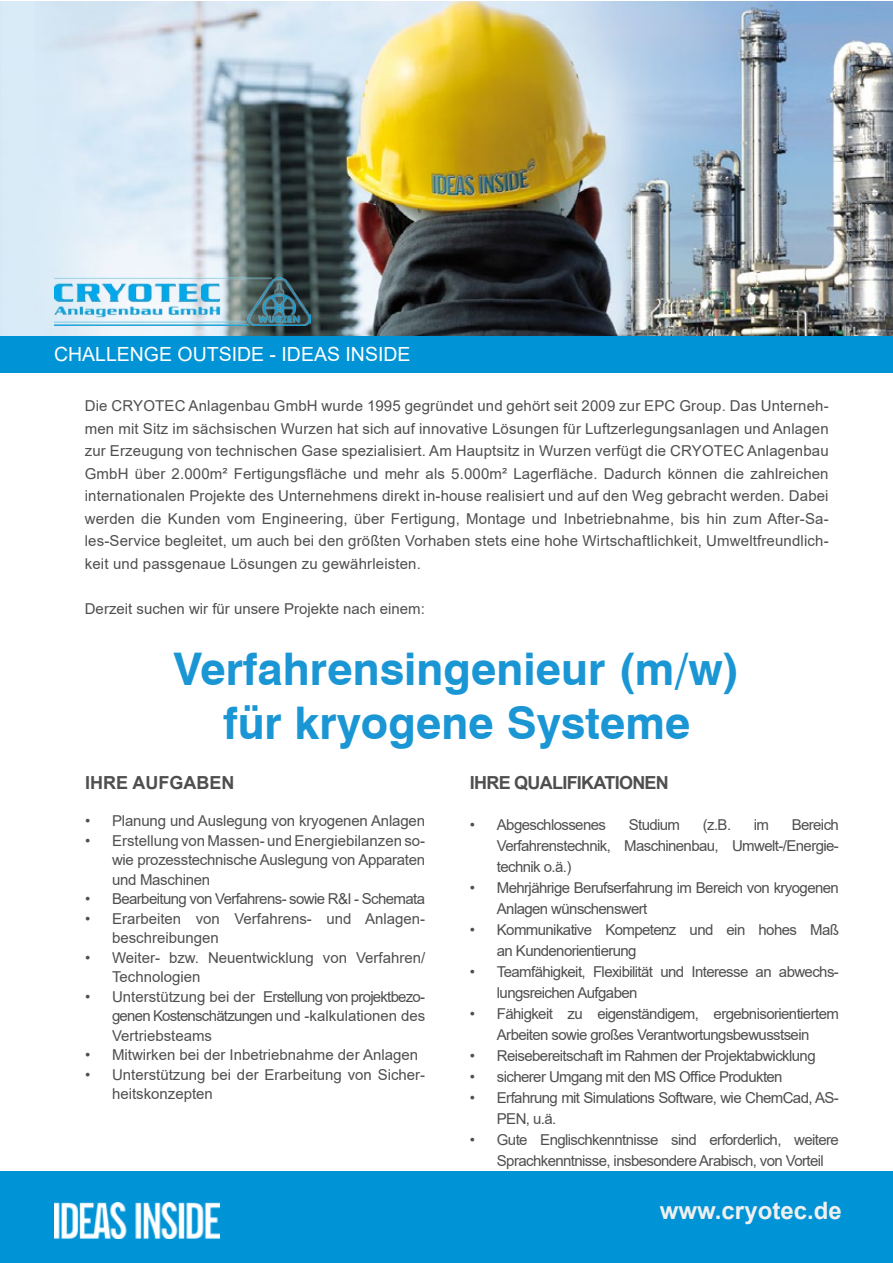
<style>
.page{position:relative;width:893px;height:1263px;background:#fff}
.page>*{position:absolute;margin:0;border:0;box-sizing:border-box;transform-origin:0 0}
.t1{font:700 45px/54px "Swiss 721 BT";color:#1a96d4;text-align:center}
.t2{font:700 24px "Arial";color:#f0f0f0}
.t3{font:19.5px "Arial";color:#fff}
.t4{font:700 18px "Arial";letter-spacing:-.04em;color:#4f4f4f}
.t5{font:700 18px "Arial";color:#4f4f4f}
.t6{font:15px/21px "Arial";letter-spacing:-.04em;color:#4f4f4f}
.t7{font:15px/19.5px "Arial";color:#4f4f4f}
.t8{font:15px "Arial";letter-spacing:-.01em;color:#4f4f4f}
</style>
<div class="page">
<div style="left:0;top:327px;width:893px;height:46px;background:#0094d6"></div>
<img style="left:0;top:1px;width:893px;height:335px">
<img style="left:54px;top:277px;width:256px;height:49px">
<div style="left:0;top:1172px;width:893px;height:91px;background:#0094d6"></div>
<img style="left:55px;top:1202px;width:165px;height:36px">
<h3 class="t3" style="left:54px;top:341px;width:358px">CHALLENGE OUTSIDE - IDEAS INSIDE</h3>
<p class="t6" style="left:85px;top:395px;width:745px;line-height:22.5px;text-align:justify">Die CRYOTEC Anlagenbau GmbH wurde 1995 gegründet und gehört seit 2009 zur EPC Group. Das Unterneh&shy;men mit Sitz im sächsischen Wurzen hat sich auf innovative Lösungen für Luftzerlegungsanlagen und Anlagen zur Erzeugung von technischen Gase spezialisiert. Am Hauptsitz in Wurzen verfügt die CRYOTEC Anlagenbau GmbH über 2.000m² Fertigungsfläche und mehr als 5.000m² Lagerfläche. Dadurch können die zahlreichen internationalen Projekte des Unternehmens direkt in-house realisiert und auf den Weg gebracht werden. Dabei werden die Kunden vom Engineering, über Fertigung, Montage und Inbetriebnahme, bis hin zum After-Sa&shy;les-Service begleitet, um auch bei den größten Vorhaben stets eine hohe Wirtschaftlichkeit, Umweltfreundlich&shy;keit und passgenaue Lösungen zu gewährleisten.</p>
<p class="t7" style="left:85px;top:599px;width:342px">Derzeit suchen wir für unsere Projekte nach einem:</p>
<h1 class="t1" style="left:174px;top:642px;width:567px">Verfahrensingenieur (m/w) für kryogene Systeme</h1>
<p class="t4" style="left:470px;top:770px;width:200px">IHRE QUALIFIKATIONEN</p>
<p class="t6" style="left:470px;top:814px;width:138px">• Abgeschlossenes</p>
<p class="t6" style="left:629px;top:814px;width:53px">Studium</p>
<p class="t6" style="left:703px;top:814px;width:30px">(z.B.</p>
<p class="t6" style="left:754px;top:814px;width:17px">im</p>
<p class="t5" style="left:85px;top:770px;width:151px">IHRE AUFGABEN</p>
<p class="t8" style="left:85px;top:811px;width:342px">• Planung und Auslegung von kryogenen Anlagen</p>
<p class="t6" style="left:112px;top:831px;width:315px;line-height:19.5px;text-align:justify;text-indent:-27px">• Erstellung von Massen- und Energiebilanzen so&shy;wie prozesstechnische Auslegung von Apparaten und Maschinen</p>
<p class="t6" style="left:85px;top:888px;width:342px">• Bearbeitung von Verfahrens- sowie R&amp;I - Schemata</p>
<p class="t7" style="left:112px;top:909px;width:315px;text-indent:-27px">• Erarbeiten von Verfahrens- und Anlagen&shy;beschreibungen</p>
<p class="t7" style="left:112px;top:948px;width:315px;text-indent:-27px">• Weiter- bzw. Neuentwicklung von Verfahren/<br>Technologien</p>
<p class="t6" style="left:112px;top:987px;width:315px;line-height:19.5px;text-align:justify;text-indent:-27px">• Unterstützung bei der Erstellung von projektbezo&shy;genen Kostenschätzungen und -kalkulationen des Vertriebsteams</p>
<p class="t7" style="left:85px;top:1045px;width:334px">• Mitwirken bei der Inbetriebnahme der Anlagen</p>
<p class="t7" style="left:112px;top:1065px;width:315px;text-indent:-27px">• Unterstützung bei der Erarbeitung von Sicher&shy;heitskonzepten</p>
<p class="t6" style="left:497px;top:814px;width:344px;text-align:justify;text-indent:295px">Bereich Verfahrenstechnik, Maschinenbau, Umwelt-/Energie&shy;technik o.ä.)</p>
<p class="t6" style="left:497px;top:877px;width:344px;text-indent:-27px">• Mehrjährige Berufserfahrung im Bereich von kryogenen<br>Anlagen wünschenswert</p>
<p class="t6" style="left:497px;top:919px;width:344px;text-indent:-27px">• Kommunikative Kompetenz und ein hohes Maß an Kundenorientierung</p>
<p class="t6" style="left:497px;top:961px;width:344px;text-indent:-27px">• Teamfähigkeit, Flexibilität und Interesse an abwechs&shy;lungsreichen Aufgaben</p>
<p class="t6" style="left:470px;top:1003px;width:371px;text-align:center">• Fähigkeit zu eigenständigem, ergebnisorientiertem<br>Arbeiten sowie großes Verantwortungsbewusstsein</p>
<p class="t6" style="left:470px;top:1045px;width:347px">• Reisebereitschaft im Rahmen der Projektabwicklung</p>
<p class="t6" style="left:470px;top:1066px;width:314px">• sicherer Umgang mit den MS Office Produkten</p>
<p class="t6" style="left:497px;top:1087px;width:344px;text-indent:-27px">• Erfahrung mit Simulations Software, wie ChemCad, AS-<br>PEN, u.ä.</p>
<p class="t6" style="left:497px;top:1129px;width:344px;text-indent:-27px">• Gute Englischkenntnisse sind erforderlich, weitere<br>Sprachkenntnisse, insbesondere Arabisch, von Vorteil</p>
<h2 class="t2" style="left:660px;top:1193px;width:183px">www.cryotec.de</h2>
</div>
